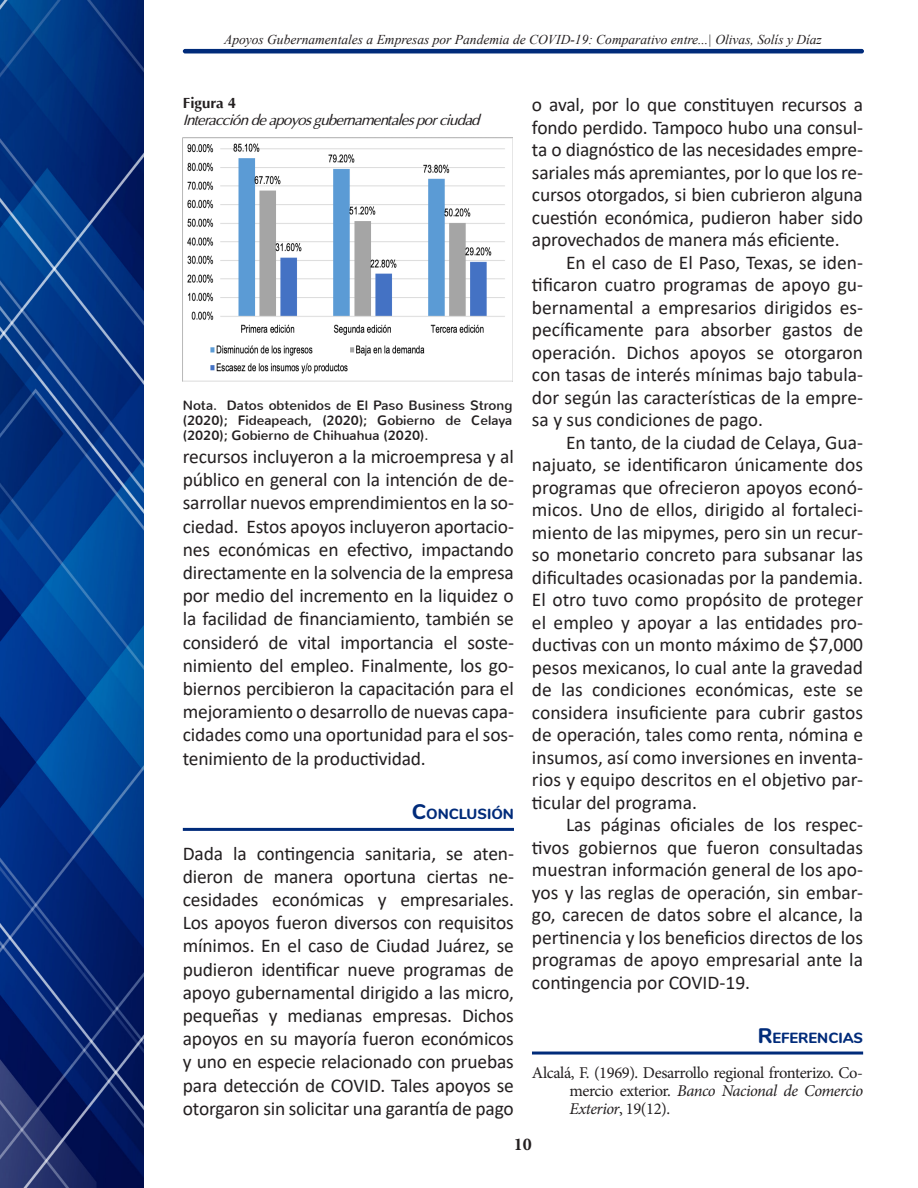
<style>
.page{position:relative;width:918px;height:1188px;background:#fff}
.page>*{position:absolute;margin:0;border:0;box-sizing:border-box;transform-origin:0 0}
.t1{font:19.5px/22.5px "Calibri";letter-spacing:-.01em;color:#231f20;text-align:justify}
.Nivel_3___Objetivos{font:700 18px "Minion Pro";color:#231f20}
.Referencias_texto{font:16.5px/18.1px "Minion Pro";letter-spacing:-.025em;color:#231f20;text-align:justify}
.Titulo_de_tabla_text{font:italic 15px "Optima";letter-spacing:-.05em;color:#231f20}
.Numero_tabla{font:700 15px "Optima";color:#231f20}
.Nivel-1{font:800 14.7px "Nunito";color:#002b7a}
.Titulo_de_tabla_text-2{font:13.5px/15px "Nunito";color:#231f20;text-align:justify}
.Cintillo{font:italic 13.5px "Times New Roman";color:#231f20}
.s1{font-size:21px}
.s2{font-style:italic}
</style>
<div class="page">
<img style="left:0;top:0;width:143px;height:1188px">
<hr style="left:183px;top:49px;width:681px;height:4px;background:#002b7a;border-radius:2px">
<hr style="left:183px;top:828px;width:331px;height:3px;background:#002b7a">
<hr style="left:532px;top:1052px;width:331px;height:3px;background:#002b7a">
<img style="left:183px;top:137px;width:329px;height:244px">
<p class="Cintillo" style="left:224px;top:30px;width:599px">Apoyos Gubernamentales a Empresas por Pandemia de COVID-19: Comparativo entre...| Olivas, Solís y Díaz</p>
<p class="Numero_tabla" style="left:183px;top:94px;width:55px">Figura 4</p>
<p class="Titulo_de_tabla_text" style="left:183px;top:111px;width:298px">Interacción de apoyos gubernamentales por ciudad</p>
<p class="Titulo_de_tabla_text-2" style="left:183px;top:398px;width:331px">Nota. Datos obtenidos de El Paso Business Strong (2020); Fideapeach, (2020); Gobierno de Celaya (2020); Gobierno de Chihuahua (2020).</p>
<p class="t1" style="left:183px;top:444px;width:333px;line-height:23.2px">recursos incluyeron a la microempresa y al público en general con la intención de de&shy;sarrollar nuevos emprendimientos en la so&shy;ciedad. Estos apoyos incluyeron aportacio&shy;nes económicas en efectivo, impactando directamente en la solvencia de la empresa por medio del incremento en la liquidez o la facilidad de financiamiento, también se consideró de vital importancia el soste&shy;nimiento del empleo. Finalmente, los go&shy;biernos percibieron la capacitación para el mejoramiento o desarrollo de nuevas capa&shy;cidades como una oportunidad para el sos&shy;tenimiento de la productividad.</p>
<p class="Nivel-1" style="left:412px;top:803px;width:104px"><span class="s1">C</span>ONCLUSIÓN</p>
<p class="t1" style="left:183px;top:841px;width:333px;line-height:23.2px">Dada la contingencia sanitaria, se aten&shy;dieron de manera oportuna ciertas ne&shy;cesidades económicas y empresariales.<br>Los apoyos fueron diversos con requisitos mínimos. En el caso de Ciudad Juárez, se pudieron identificar nueve programas de apoyo gubernamental dirigido a las micro, pequeñas y medianas empresas. Dichos apoyos en su mayoría fueron económicos y uno en especie relacionado con pruebas para detección de COVID. Tales apoyos se otorgaron sin solicitar una garantía de pago</p>
<p class="t1" style="left:532px;top:93px;width:333px">o aval, por lo que constituyen recursos a fondo perdido. Tampoco hubo una consul&shy;ta o diagnóstico de las necesidades empre&shy;sariales más apremiantes, por lo que los re&shy;cursos otorgados, si bien cubrieron alguna cuestión económica, pudieron haber sido aprovechados de manera más eficiente.</p>
<p class="t1" style="left:532px;top:250px;width:333px;text-indent:34px">En el caso de El Paso, Texas, se iden&shy;tificaron cuatro programas de apoyo gu&shy;bernamental a empresarios dirigidos es&shy;pecíficamente para absorber gastos de operación. Dichos apoyos se otorgaron con tasas de interés mínimas bajo tabula&shy;dor según las características de la empre&shy;sa y sus condiciones de pago.</p>
<p class="t1" style="left:532px;top:431px;width:333px;text-indent:34px">En tanto, de la ciudad de Celaya, Gua&shy;najuato, se identificaron únicamente dos programas que ofrecieron apoyos econó&shy;micos. Uno de ellos, dirigido al fortaleci&shy;miento de las mipymes, pero sin un recur&shy;so monetario concreto para subsanar las dificultades ocasionadas por la pandemia.<br>El otro tuvo como propósito de proteger el empleo y apoyar a las entidades pro&shy;ductivas con un monto máximo de $7,000 pesos mexicanos, lo cual ante la gravedad de las condiciones económicas, este se considera insuficiente para cubrir gastos de operación, tales como renta, nómina e insumos, así como inversiones en inventa&shy;rios y equipo descritos en el objetivo par&shy;ticular del programa.</p>
<p class="t1" style="left:532px;top:813px;width:333px;text-indent:34px">Las páginas oficiales de los respec&shy;tivos gobiernos que fueron consultadas muestran información general de los apo&shy;yos y las reglas de operación, sin embar&shy;go, carecen de datos sobre el alcance, la pertinencia y los beneficios directos de los programas de apoyo empresarial ante la contingencia por COVID-19.</p>
<p class="Nivel-1" style="left:758px;top:1027px;width:107px"><span class="s1">R</span>EFERENCIAS</p>
<p class="Referencias_texto" style="left:569px;top:1064px;width:295px;text-indent:-37px">Alcalá, F. (1969). Desarrollo regional fronterizo. Co&shy;mercio exterior. <span class="s2">Banco Nacional de Comercio Exterior</span>, 19(12).</p>
<p class="Nivel_3___Objetivos" style="left:514px;top:1131px;width:19px">10</p>
</div>
